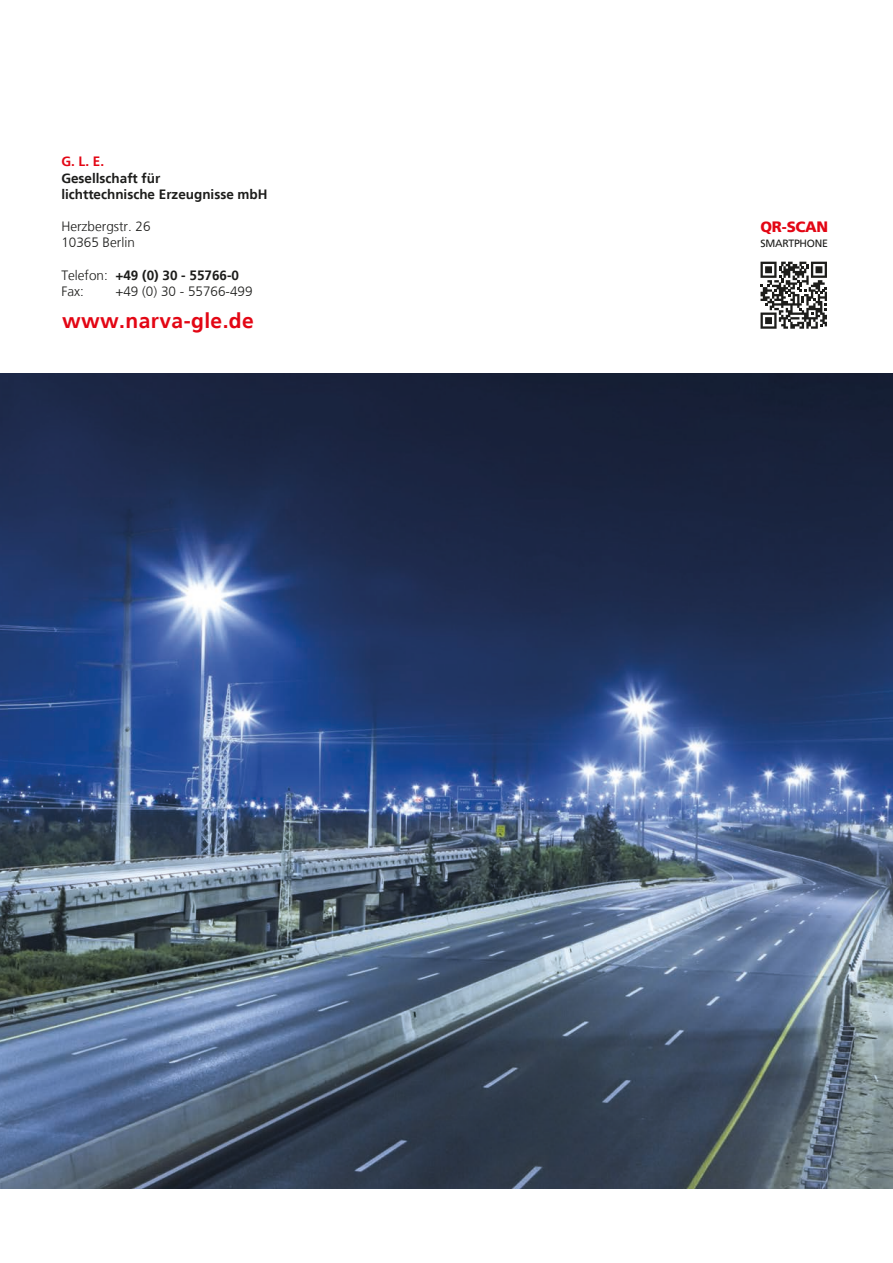
<style>
.page{position:relative;width:893px;height:1263px;background:#fff}
.page>*{position:absolute;margin:0;border:0;box-sizing:border-box;transform-origin:0 0}
.t1{font:700 21px "Frutiger LT";letter-spacing:.02em;color:#e30614}
.t2{font:900 15px "Frutiger LT";letter-spacing:-.025em;color:#e30614}
.t3{font:700 13.5px/16.2px "Frutiger LT";color:#1d1d1b}
.t4{font:300 13.5px/16.2px "Frutiger LT";color:#1d1d1b}
.t5{font:700 13.5px "Frutiger LT";color:#e30614}
.t6{font:10.5px "Frutiger LT";letter-spacing:-.025em;color:#1d1d1b}
.s1{font-weight:300}
</style>
<div class="page">
<img style="left:0;top:373px;width:893px;height:815px">
<svg style="left:760px;top:262px;width:67px;height:67px"></svg>
<p class="t5" style="left:61px;top:154px;width:44px">G. L. E.</p>
<p class="t3" style="left:61px;top:170px;width:208px">Gesellschaft für<br>lichttechnische Erzeugnisse mbH</p>
<p class="t4" style="left:61px;top:219px;width:91px">Herzbergstr. 26<br>10365 Berlin</p>
<p class="t3" style="left:61px;top:267px;width:179px"><span class="s1">Telefon:</span> +49 (0) 30 - 55766-0<br><span class="s1">Fax:</span></p>
<p class="t4" style="left:115px;top:283px;width:139px">+49 (0) 30 - 55766-499</p>
<h1 class="t1" style="left:62px;top:309px;width:193px">www.narva-gle.de</h1>
<p class="t2" style="left:760px;top:218px;width:69px">QR-SCAN</p>
<p class="t6" style="left:760px;top:237px;width:69px">SMARTPHONE</p>
</div>
